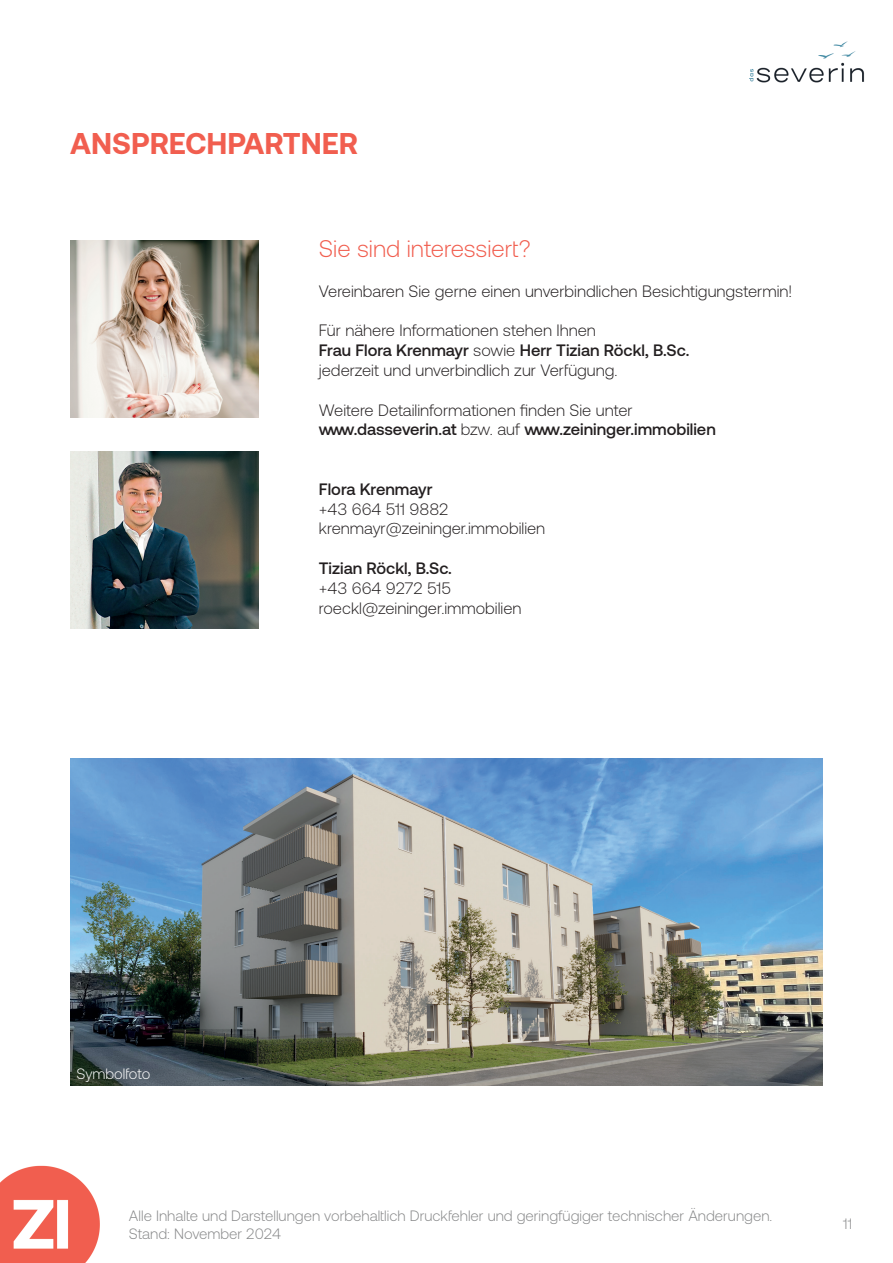
<style>
.page{position:relative;width:893px;height:1263px;background:#fff}
.page>*{position:absolute;margin:0;border:0;box-sizing:border-box;transform-origin:0 0}
.t1{font:700 30px "Aeonik";color:#f15e4f}
.t2{font:300 24px "Aeonik";color:#f15e4f}
.t3{font:300 16.5px/19.8px "Aeonik";color:#231f20}
.t4{font:500 16.5px "Aeonik";color:#231f20}
.t5{font:300 15px/18px "Aeonik";color:#868788}
.t6{font:300 15px "Aeonik";color:#fff}
.s1{font-weight:500}
</style>
<div class="page">
<img style="left:0;top:1165px;width:100px;height:98px">
<img style="left:749px;top:41px;width:115px;height:42px">
<img style="left:70px;top:240px;width:188px;height:178px">
<img style="left:70px;top:451px;width:188px;height:178px">
<img style="left:70px;top:758px;width:752px;height:327px">
<h1 class="t1" style="left:70px;top:126px;width:289px">ANSPRECHPARTNER</h1>
<h2 class="t2" style="left:319px;top:236px;width:213px">Sie sind interessiert?</h2>
<p class="t3" style="left:319px;top:281px;width:475px">Vereinbaren Sie gerne einen unverbindlichen Besichtigungstermin!</p>
<p class="t3" style="left:319px;top:321px;width:372px">Für nähere Informationen stehen Ihnen<br><span class="s1">Frau Flora Krenmayr</span> sowie <span class="s1">Herr Tizian Röckl, B.Sc. </span>jederzeit und unverbindlich zur Verfügung.</p>
<p class="t3" style="left:354px;top:400px;width:280px;text-indent:-35px">Weitere Detailinformationen finden Sie unter <span class="s1">.dasseverin.at</span> bzw. auf</p>
<p class="t4" style="left:559px;top:420px;width:158px">.zeininger.immobilien</p>
<p class="t4" style="left:319px;top:480px;width:115px">Flora Krenmayr</p>
<p class="t3" style="left:319px;top:499px;width:228px">+43 664 511 9882 krenmayr@zeininger.immobilien</p>
<p class="t4" style="left:319px;top:559px;width:135px">Tizian Röckl, B.Sc.</p>
<p class="t3" style="left:319px;top:578px;width:204px">+43 664 9272 515 roeckl@zeininger.immobilien</p>
<p class="t6" style="left:77px;top:1066px;width:75px">Symbolfoto</p>
<p class="t5" style="left:129px;top:1207px;width:645px">Alle Inhalte und Darstellungen vorbehaltlich Druckfehler und geringfügiger technischer Änderungen.<br>Stand: November 2024</p>
<p class="t5" style="left:843px;top:1215px;width:11px">11</p>
</div>
